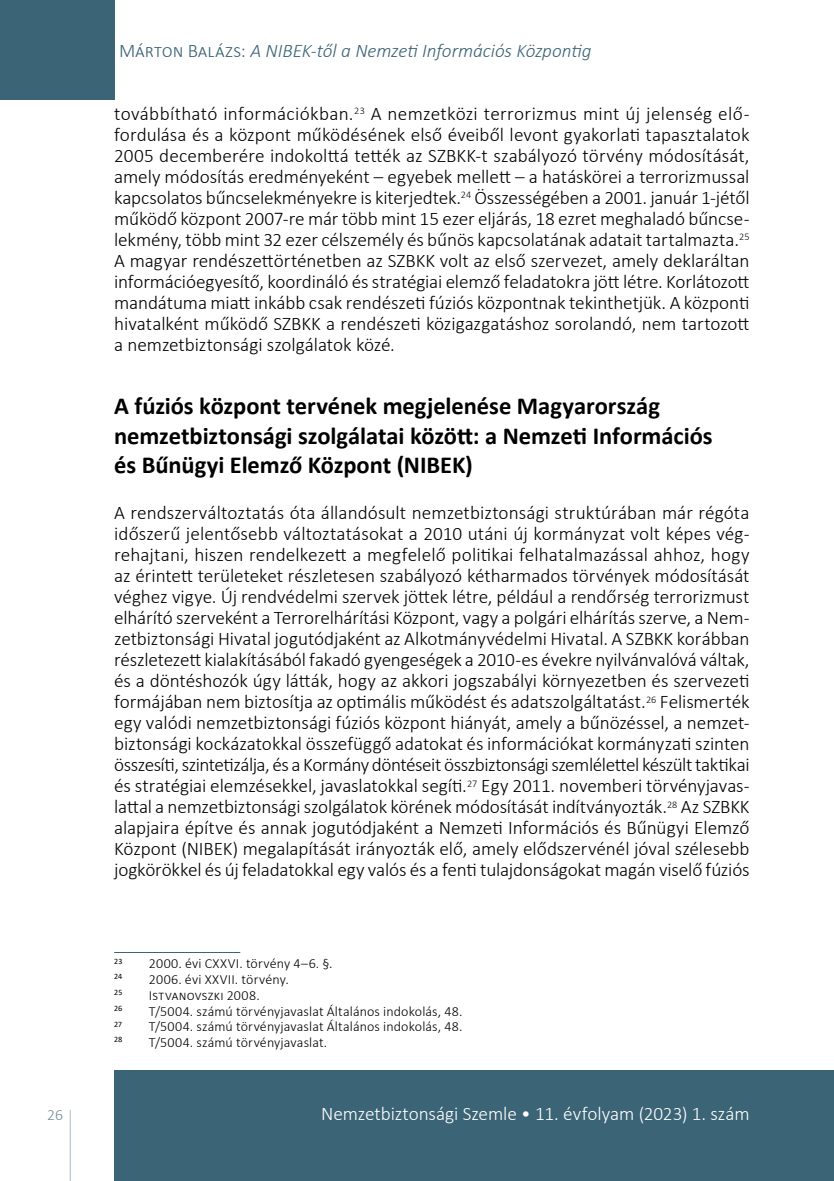
<style>
.page{position:relative;width:834px;height:1181px;background:#fff}
.page>*{position:absolute;margin:0;border:0;box-sizing:border-box;transform-origin:0 0}
.t1{font:700 24.5px/29.4px "Calibri";letter-spacing:-.005em;color:#000}
.t2{font:300 19.25px/21px "Calibri";letter-spacing:-.005em;color:#000;text-align:justify}
.t3{font:italic 300 19.25px "Calibri";letter-spacing:-.005em;color:#3b6476}
.t4{font:300 19.25px "Calibri";letter-spacing:-.005em;color:#fff}
.t5{font:300 15.75px "Calibri";color:#778c9b}
.t6{font:300 14px/15.8px "Calibri";letter-spacing:.015em;color:#000}
.t7{font:8.22px "Calibri";letter-spacing:.015em;color:#000}
.s1{font-style:normal}
</style>
<div class="page">
<svg style="left:69px;top:1110px;width:2px;height:71px"></svg>
<div style="left:0;top:0;width:114px;height:99px;background:#3b6476"></div>
<div style="left:114px;top:1070px;width:719px;height:111px;background:#3b6476"></div>
<hr style="left:833px;top:1070px;width:1px;height:111px;background:#3b6476">
<hr style="left:114px;top:952px;width:126px;height:1px;background:#3b6476">
<p class="t3" style="left:119px;top:39px;width:474px"><span class="s1">Márton Balázs:</span> A NIBEK-től a Nemzeti Információs Központig</p>
<p class="t2" style="left:114px;top:103px;width:636px">továbbítható információkban.<sup>23</sup> A nemzetközi terrorizmus mint új jelenség elő&shy;fordulása és a központ működésének első éveiből levont gyakorlati tapasztalatok 2005 decemberére indokolttá tették az SZBKK-t szabályozó törvény módosítását, amely módosítás eredményeként – egyebek mellett – a hatáskörei a terrorizmussal kapcsolatos bűncselekményekre is kiterjedtek.<sup>24</sup> Összességében a -2001. január 1-jétől működő központ 2007-re már több mint 15 ezer eljárás, 18 ezret meghaladó bűncse&shy;lekmény, több mint 32 ezer célszemély és bűnös kapcsolatának adatait tartalmazta.<sup>25<br></sup>A magyar rendészettörténetben az SZBKK volt az első szervezet, amely deklaráltan információegyesítő, koordináló és stratégiai elemző feladatokra jött létre. Korlátozott mandátuma miatt inkább csak rendészeti fúziós központnak tekinthetjük. A központi hivatalként működő SZBKK a rendészeti közigazgatáshoz sorolandó, nem tartozott a nemzetbiztonsági szolgálatok közé.</p>
<p class="t1" style="left:114px;top:391px;width:600px">A fúziós központ tervének megjelenése Magyarország nemzetbiztonsági szolgálatai között: a Nemzeti Információs és Bűnügyi Elemző Központ (NIBEK)</p>
<p class="t2" style="left:114px;top:502px;width:637px">A rendszerváltoztatás óta állandósult nemzetbiztonsági struktúrában már régóta időszerű jelentősebb változtatásokat a -2010 utáni új kormányzat volt képes vég&shy;rehajtani, hiszen rendelkezett a megfelelő politikai felhatalmazással ahhoz, hogy az érintett területeket részletesen szabályozó kétharmados törvények módosítását véghez vigye. Új rendvédelmi szervek jöttek létre, például a rendőrség terrorizmust elhárító szerveként a Terrorelhárítási Központ, vagy a polgári elhárítás szerve, a Nem&shy;zetbiztonsági Hivatal jogutódjaként az Alkotmányvédelmi Hivatal. A SZBKK korábban részletezett kialakításából fakadó gyengeségek a -2010-es évekre nyilvánvalóvá váltak, és a döntéshozók úgy látták, hogy az akkori jogszabályi környezetben és szervezeti formájában nem biztosítja az optimális működést és adatszolgáltatást.<sup>26</sup> Felismerték egy valódi nemzetbiztonsági fúziós központ hiányát, amely a bűnözéssel, a nemzet&shy;biztonsági kockázatokkal összefüggő adatokat és információkat kormányzati szinten összesíti, szintetizálja, és a Kormány döntéseit összbiztonsági szemlélettel készült taktikai és stratégiai elemzésekkel, javaslatokkal segíti.<sup>27</sup> Egy 2011. novemberi törvényjavas&shy;lattal a nemzetbiztonsági szolgálatok körének módosítását indítványozták.<sup>28</sup> Az SZBKK alapjaira építve és annak jogutódjaként a Nemzeti Információs és Bűnügyi Elemző Központ (NIBEK) megalapítását irányozták elő, amely elődszervénél jóval szélesebb jogkörökkel és új feladatokkal egy valós és a fenti tulajdonságokat magán viselő fúziós</p>
<p class="t6" style="left:114px;top:955px;width:220px"><sup>23</sup> -2000. évi CXXVI. törvény 4–6. §.<br><sup>24</sup> -2006. évi XXVII. törvény.</p>
<p class="t7" style="left:114px;top:986px;width:10px">25</p>
<p class="t6" style="left:149px;top:987px;width:112px">Istvanovszki 2008.</p>
<p class="t7" style="left:114px;top:1002px;width:10px">26</p>
<p class="t6" style="left:149px;top:1003px;width:315px">T/5004. számú törvényjavaslat Általános indokolás, 48.</p>
<p class="t7" style="left:114px;top:1018px;width:9px">27</p>
<p class="t6" style="left:149px;top:1018px;width:315px">T/5004. számú törvényjavaslat Általános indokolás, 48.</p>
<p class="t7" style="left:114px;top:1034px;width:10px">28</p>
<p class="t6" style="left:149px;top:1034px;width:180px">T/5004. számú törvényjavaslat.</p>
<p class="t5" style="left:47px;top:1105px;width:17px">26</p>
<p class="t4" style="left:321px;top:1102px;width:430px">Nemzetbiztonsági Szemle • 11. évfolyam (2023) 1. szám</p>
</div>
